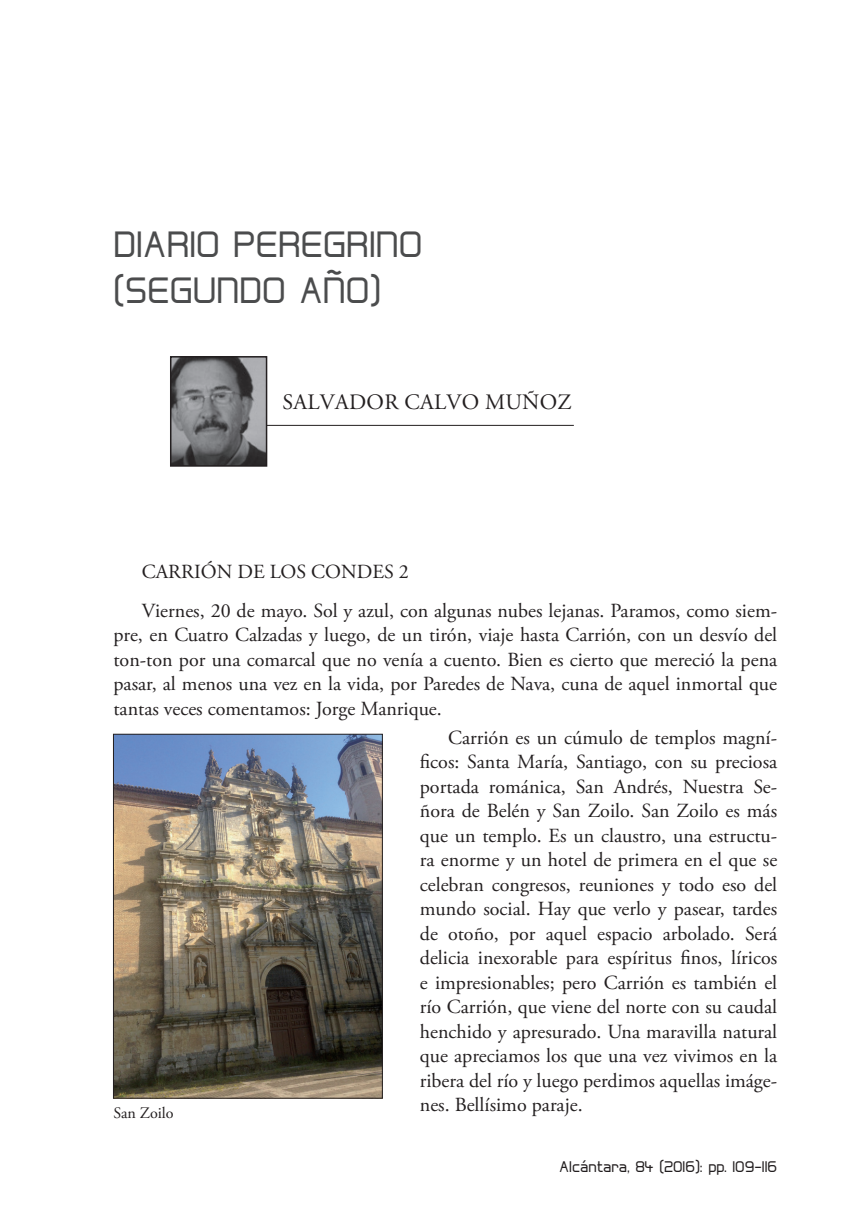
<style>
.page{position:relative;width:851px;height:1219px;background:#fff}
.page>*{position:absolute;margin:0;border:0;box-sizing:border-box;transform-origin:0 0}
.t1{font:38px/45.6px "Hall Fetica";color:#4b4c4d}
.t2{font:22px "Adobe Garamond Pro";letter-spacing:.015em;color:#231f20}
.t3{font:20px/24.6px "Adobe Garamond Pro";color:#231f20;text-align:justify}
.t4{font:16px "Hall Fetica";color:#231f20}
.t5{font:16px "Adobe Garamond Pro";color:#231f20}
</style>
<div class="page">
<hr style="left:253px;top:425px;width:320px;height:1px;background:#231f20">
<img style="left:173px;top:359px;width:91px;height:105px">
<div style="left:170px;top:356px;width:97px;height:111px;border:2px solid #231f20"></div>
<img style="left:115px;top:736px;width:266px;height:361px">
<div style="left:113px;top:734px;width:270px;height:365px;border:1px solid #231f20"></div>
<h1 class="t1" style="left:113px;top:221px;width:310px">DIARIO PEREGRINO (SEGUNDO AÑO)</h1>
<p class="t2" style="left:282px;top:389px;width:291px">SALVADOR CALVO MUÑOZ</p>
<p class="t3" style="left:142px;top:553px;width:636px;line-height:38.6px">CARRIÓN DE LOS CONDES 2<br>Viernes, 20 de mayo. Sol y azul, con algunas nubes lejanas. Paramos, como siem-</p>
<p class="t3" style="left:113px;top:623px;width:665px">pre, en Cuatro Calzadas y luego, de un tirón, viaje hasta Carrión, con un desvío del ton-ton por una comarcal que no venía a cuento. Bien es cierto que mereció la pena pasar, al menos una vez en la vida, por Paredes de Nava, cuna de aquel inmortal que tantas veces comentamos: Jorge Manrique.</p>
<p class="t3" style="left:420px;top:726px;width:359px;text-indent:28px">Carrión es un cúmulo de templos magní&shy;ficos: Santa María, Santiago, con su preciosa portada románica, San Andrés, Nuestra Se&shy;ñora de Belén y San Zoilo. San Zoilo es más que un templo. Es un claustro, una estructu&shy;ra enorme y un hotel de primera en el que se celebran congresos, reuniones y todo eso del mundo social. Hay que verlo y pasear, tardes de otoño, por aquel espacio arbolado. Será delicia inexorable para espíritus finos, líricos e impresionables; pero Carrión es también el río Carrión, que viene del norte con su caudal henchido y apresurado. Una maravilla natural que apreciamos los que una vez vivimos en la ribera del río y luego perdimos aquellas imáge&shy;nes. Bellísimo paraje.</p>
<p class="t5" style="left:113px;top:1104px;width:62px">San Zoilo</p>
<p class="t4" style="left:559px;top:1157px;width:219px">Alcántara, 84 (2016): pp. 109-116</p>
</div>
